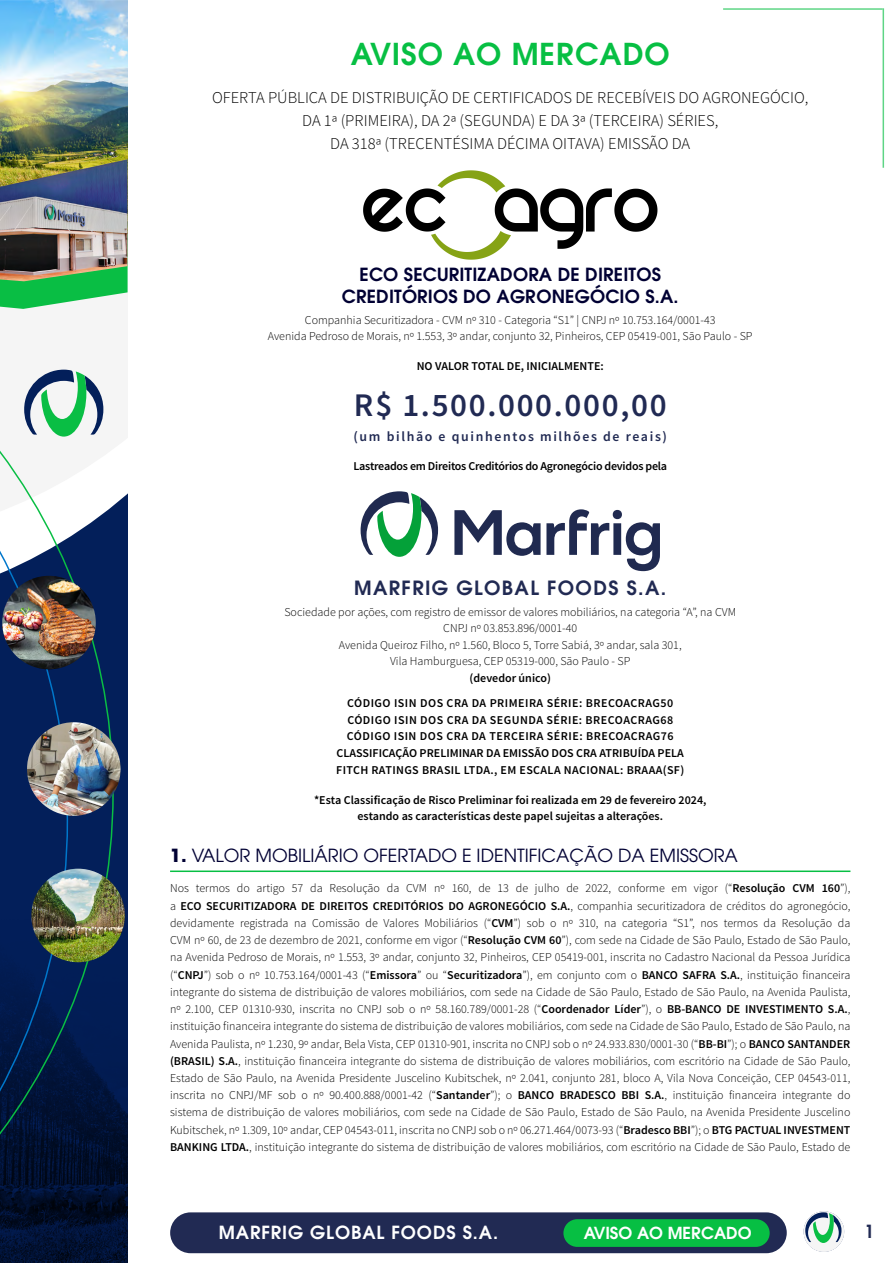
<style>
.page{position:relative;width:893px;height:1263px;background:#fff}
.page>*{position:absolute;margin:0;border:0;box-sizing:border-box;transform-origin:0 0}
.t1{font:600 33px "Source Sans Pro";letter-spacing:.05em;color:#212a53}
.t2{font:600 30px "ITC Avant Garde Pro";letter-spacing:.03em;color:#07bf43}
.t3{font:600 19.5px "ITC Avant Garde Pro";letter-spacing:.07em;color:#212a53}
.t4{font:600 18px/21.6px "ITC Avant Garde Pro";letter-spacing:.01em;color:#003;text-align:center}
.t5{font:18px "ITC Avant Garde Pro";color:#003}
.t6{font:600 18px "ITC Avant Garde Pro";letter-spacing:.05em;color:#fff}
.t7{font:600 18px "ITC Avant Garde Pro";color:#212a53}
.t8{font:300 16.5px/23.1px "Source Sans Pro";color:#000;text-align:center}
.t9{font:600 16.5px "ITC Avant Garde Pro";color:#fff}
.t10{font:600 13.8px "Source Sans Pro";letter-spacing:.12em;color:#212a53}
.t11{font:300 12px/17.2px "Source Sans Pro";color:#000;text-align:center}
.t12{font:600 12px/16.8px "Source Sans Pro";letter-spacing:.03em;color:#000;text-align:center}
.t13{font:600 12px/16.8px "Source Sans Pro";color:#000;text-align:center}
.t14{font:600 12px/25.3px "Source Sans Pro";letter-spacing:.04em;color:#000;text-align:center}
.t15{font:600 12px "Source Sans Pro";letter-spacing:-.02em;color:#000}
.s1{font-weight:700}
.s2{font-weight:600}
</style>
<div class="page">
<hr style="left:882px;top:8px;width:2px;height:160px;background:#07bf43">
<hr style="left:723px;top:8px;width:159px;height:2px;background:#07bf43">
<div style="left:0;top:0;width:128px;height:1263px;background:#031f5a"></div>
<img style="left:114px;top:907px;width:14px;height:356px">
<svg style="left:114px;top:309px;width:14px;height:196px;background:#f0f1f3"></svg>
<img style="left:0;top:0;width:128px;height:159px">
<img style="left:0;top:159px;width:128px;height:122px">
<svg style="left:0;top:221px;width:114px;height:1042px"></svg>
<svg style="left:0;top:250px;width:68px;height:1013px"></svg>
<img style="left:31px;top:869px;width:94px;height:93px;border-radius:47px">
<img style="left:2px;top:576px;width:94px;height:93px;border-radius:47px">
<img style="left:27px;top:722px;width:94px;height:94px;border-radius:47px">
<svg style="left:804px;top:1211px;width:40px;height:41px"></svg>
<div style="left:170px;top:1212px;width:617px;height:41px;background:#212a53;border-radius:20px"></div>
<div style="left:563px;top:1219px;width:207px;height:28px;background:#07bf43;border-radius:14px"></div>
<hr style="left:170px;top:870px;width:680px;height:2px;background:#07bf43">
<svg style="left:363px;top:170px;width:294px;height:90px"></svg>
<svg style="left:361px;top:491px;width:299px;height:80px"></svg>
<h2 class="t2" style="left:351px;top:34px;width:320px">AVISO AO MERCADO</h2>
<h3 class="t8" style="left:212px;top:86px;width:598px">OFERTA PÚBLICA DE DISTRIBUIÇÃO DE CERTIFICADOS DE RECEBÍVEIS DO AGRONEGÓCIO,<br>DA 1ª (PRIMEIRA), DA 2ª (SEGUNDA) E DA 3ª (TERCEIRA) SÉRIES,<br>DA 318ª (TRECENTÉSIMA DÉCIMA OITAVA) EMISSÃO DA</h3>
<h3 class="t4" style="left:342px;top:264px;width:338px">ECO SECURITIZADORA DE DIREITOS<br>CREDITÓRIOS DO AGRONEGÓCIO S.A.</h3>
<p class="t11" style="left:268px;top:312px;width:486px;line-height:16.5px">Companhia Securitizadora - CVM nº 310 - Categoria “S1” | CNPJ nº 10.753.164/0001-43<br>Avenida Pedroso de Morais, nº 1.553, 3º andar, conjunto 32, Pinheiros, CEP 05419-001, São Paulo - SP</p>
<p class="t13" style="left:417px;top:358px;width:189px">NO VALOR TOTAL DE, INICIALMENTE:</p>
<h1 class="t1" style="left:354px;top:384px;width:314px">R$ 1.500.000.000,00</h1>
<p class="t10" style="left:353px;top:428px;width:315px">(um bilhão e quinhentos milhões de reais)</p>
<p class="t15" style="left:353px;top:458px;width:315px">Lastreados em Direitos Creditórios do Agronegócio devidos pela</p>
<h3 class="t3" style="left:354px;top:575px;width:313px">MARFRIG GLOBAL FOODS S.A.</h3>
<p class="t11" style="left:284px;top:603px;width:453px;line-height:16.5px">Sociedade por ações, com registro de emissor de valores mobiliários, na categoria “A”, na CVM CNPJ nº 03.853.896/0001-40<br>Avenida Queiroz Filho, nº 1.560, Bloco 5, Torre Sabiá, 3º andar, sala 301,<br>Vila Hamburguesa, CEP 05319-000, São Paulo - SP</p>
<p class="t14" style="left:347px;top:665px;width:328px">(devedor único)<br>CÓDIGO ISIN DOS CRA DA PRIMEIRA SÉRIE: BRECOACRAG50</p>
<p class="t12" style="left:336px;top:712px;width:350px">CÓDIGO ISIN DOS CRA DA SEGUNDA SÉRIE: BRECOACRAG68<br>CÓDIGO ISIN DOS CRA DA TERCEIRA SÉRIE: BRECOACRAG76<br>CLASSIFICAÇÃO PRELIMINAR DA EMISSÃO DOS CRA ATRIBUÍDA PELA FITCH RATINGS BRASIL LTDA., EM ESCALA NACIONAL: BRAAA(SF)</p>
<p class="t13" style="left:314px;top:791px;width:394px">*Esta Classificação de Risco Preliminar foi realizada em 29 de fevereiro 2024, estando as características deste papel sujeitas a alterações.</p>
<h3 class="t5" style="left:170px;top:844px;width:569px"><span class="s1">1.</span> VALOR MOBILIÁRIO OFERTADO E IDENTIFICAÇÃO DA EMISSORA</h3>
<p class="t11" style="left:170px;top:880px;width:682px;text-align:justify">Nos termos do artigo 57 da Resolução da CVM nº 160, de 13 de julho de 2022, conforme em vigor (“<span class="s2">Resolução CVM 160</span>”), a <span class="s2">ECO SECURITIZADORA DE DIREITOS CREDITÓRIOS DO AGRONEGÓCIO S.A.</span>, companhia securitizadora de créditos do agronegócio, devidamente registrada na Comissão de Valores Mobiliários (“<span class="s2">CVM</span>”) sob o nº 310, na categoria “S1”, nos termos da Resolução da CVM nº 60, de 23 de dezembro de 2021, conforme em vigor (“<span class="s2">Resolução CVM 60</span>”), com sede na Cidade de São Paulo, Estado de São Paulo, na Avenida Pedroso de Morais, nº 1.553, 3º andar, conjunto 32, Pinheiros, CEP 05419-001, inscrita no Cadastro Nacional da Pessoa Jurídica (“<span class="s2">CNPJ</span>”) sob o nº 10.753.164/0001-43 (“<span class="s2">Emissora</span>” ou “<span class="s2">Securitizadora</span>”), em conjunto com o <span class="s2">BANCO SAFRA S.A.</span>, instituição financeira integrante do sistema de distribuição de valores mobiliários, com sede na Cidade de São Paulo, Estado de São Paulo, na Avenida Paulista, nº 2.100, CEP 01310-930, inscrita no CNPJ sob o nº 58.160.789/0001-28 (“<span class="s2">Coordenador Líder</span>”), o <span class="s2">BB-BANCO DE INVESTIMENTO S.A.</span>, instituição financeira integrante do sistema de distribuição de valores mobiliários, com sede na Cidade de São Paulo, Estado de São Paulo, na Avenida Paulista, nº 1.230, 9º andar, Bela Vista, CEP 01310-901, inscrita no CNPJ sob o nº 24.933.830/0001-30 (“<span class="s2">BB-BI</span>”); o <span class="s2">BANCO SANTANDER (BRASIL) S.A.</span>, instituição financeira integrante do sistema de distribuição de valores mobiliários, com escritório na Cidade de São Paulo, Estado de São Paulo, na Avenida Presidente Juscelino Kubitschek, nº 2.041, conjunto 281, bloco A, Vila Nova Conceição, CEP 04543-011, inscrita no CNPJ/MF sob o nº 90.400.888/0001-42 (“<span class="s2">Santander</span>”); o <span class="s2">BANCO BRADESCO BBI S.A.</span>, instituição financeira integrante do sistema de distribuição de valores mobiliários, com sede na Cidade de São Paulo, Estado de São Paulo, na Avenida Presidente Juscelino Kubitschek, nº 1.309, 10º andar, CEP 04543-011, inscrita no CNPJ sob o nº 06.271.464/0073-93 (“<span class="s2">Bradesco BBI</span>”); o <span class="s2">BTG PACTUAL INVESTMENT BANKING LTDA.</span>, instituição integrante do sistema de distribuição de valores mobiliários, com escritório na Cidade de São Paulo, Estado de</p>
<h3 class="t6" style="left:219px;top:1221px;width:281px">MARFRIG GLOBAL FOODS S.A.</h3>
<h3 class="t9" style="left:584px;top:1222px;width:170px">AVISO AO MERCADO</h3>
<h3 class="t7" style="left:864px;top:1219px;width:12px">1</h3>
</div>
